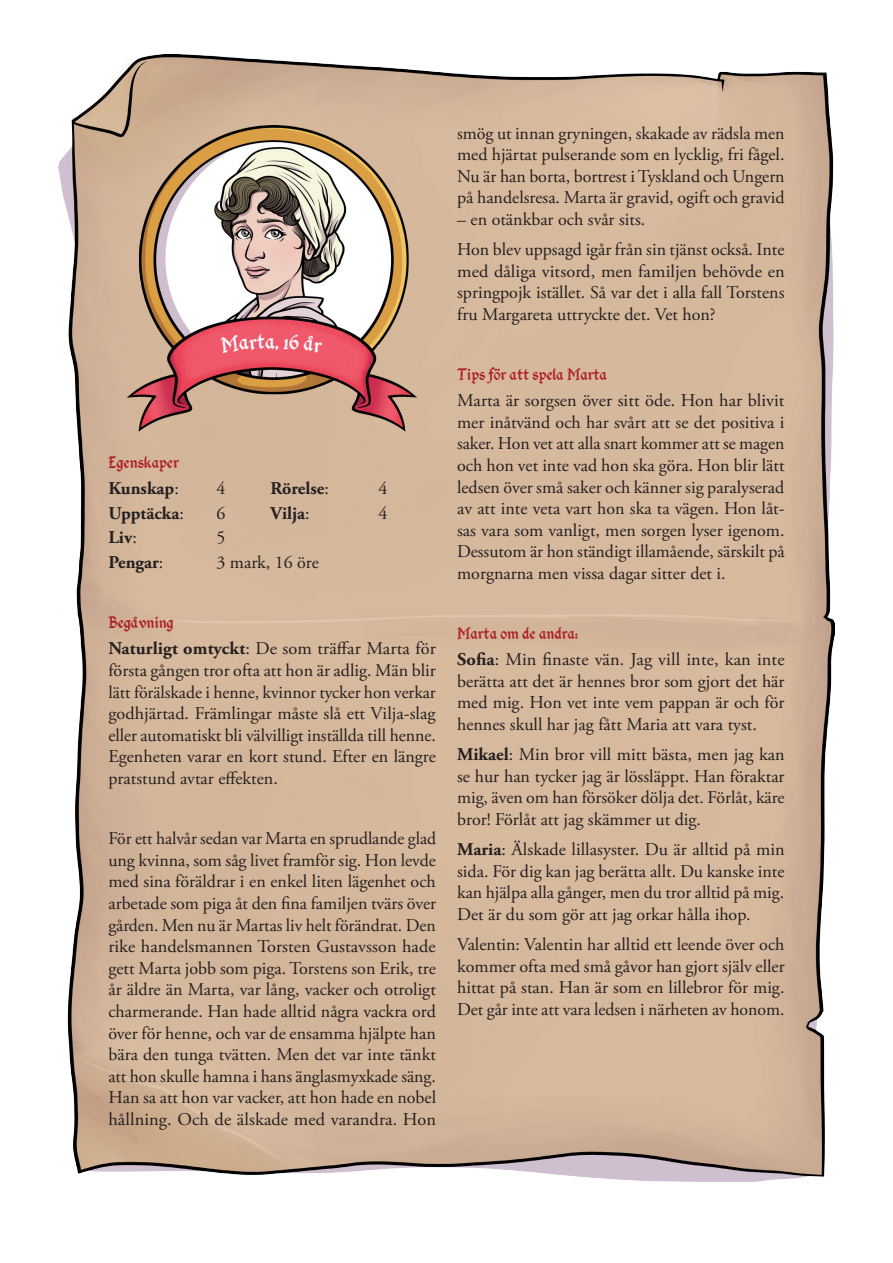
<style>
.page{position:relative;width:893px;height:1263px;background:#fff}
.page>*{position:absolute;margin:0;border:0;box-sizing:border-box;transform-origin:0 0}
.Rollpersonsnamn{font:24px "Kingthings Calligraphica 2";color:#fff}
.Brödtext{font:18px/21.6px "Adobe Garamond Pro";color:#231f20;text-align:justify}
.Styckerubrik_liten{font:18px "Kingthings Calligraphica 2";color:#ac1f22}
.Brödtext_copy{font:700 18px "Adobe Garamond Pro";color:#231f20}
.Brödtext-2{font:700 18px "Adobe Garamond Pro";color:#231f20}
.Brödtext_copy-2{font:18px "Adobe Garamond Pro";color:#231f20}
.s1{font-weight:400}
.s2{font-weight:700}
</style>
<div class="page">
<img style="left:59px;top:54px;width:775px;height:1128px">
<img style="left:128px;top:125px;width:288px;height:306px">
<svg style="left:220px;top:334px;width:45px;height:19px"></svg>
<svg style="left:275px;top:334px;width:48px;height:19px"></svg>
<p class="Rollpersonsnamn" style="left:265px;top:327px;width:11px">a</p>
<p class="Styckerubrik_liten" style="left:108px;top:452px;width:72px">Egenskaper</p>
<p class="Brödtext_copy" style="left:108px;top:478px;width:72px">Kunskap<span class="s1">:</span></p>
<p class="Brödtext_copy-2" style="left:216px;top:478px;width:10px">4</p>
<p class="Brödtext_copy" style="left:270px;top:478px;width:60px">Rörelse<span class="s1">:</span></p>
<p class="Brödtext_copy-2" style="left:378px;top:478px;width:10px">4</p>
<p class="Brödtext_copy" style="left:108px;top:503px;width:77px">Upptäcka<span class="s1">:</span></p>
<p class="Brödtext_copy-2" style="left:216px;top:502px;width:10px">6</p>
<p class="Brödtext_copy" style="left:270px;top:503px;width:41px">Vilja<span class="s1">:</span></p>
<p class="Brödtext_copy-2" style="left:378px;top:502px;width:10px">4</p>
<p class="Brödtext_copy" style="left:108px;top:527px;width:30px">Liv<span class="s1">:</span></p>
<p class="Brödtext_copy-2" style="left:216px;top:527px;width:10px">5</p>
<p class="Brödtext-2" style="left:108px;top:552px;width:56px">Pengar<span class="s1">:</span></p>
<p class="Brödtext" style="left:216px;top:552px;width:104px">3 mark, 16 öre</p>
<p class="Styckerubrik_liten" style="left:108px;top:612px;width:67px">Begåvning</p>
<p class="Brödtext" style="left:108px;top:638px;width:329px"><span class="s2">Naturligt omtyckt</span>: De som träffar Marta för första gången tror ofta att hon är adlig. Män blir lätt förälskade i henne, kvinnor tycker hon verkar godhjärtad. Främlingar måste slå ett Vilja-slag eller automatiskt bli välvilligt inställda till henne.<br>Egenheten varar en kort stund. Efter en längre pratstund avtar effekten.</p>
<p class="Brödtext" style="left:108px;top:828px;width:329px">För ett halvår sedan var Marta en sprudlande glad ung kvinna, som såg livet framför sig. Hon levde med sina föräldrar i en enkel liten lägenhet och arbetade som piga åt den fina familjen tvärs över gården. Men nu är Martas liv helt förändrat. Den rike handelsmannen Torsten Gustavsson hade gett Marta jobb som piga. Torstens son Erik, tre år äldre än Marta, var lång, vacker och otroligt charmerande. Han hade alltid några vackra ord över för henne, och var de ensamma hjälpte han bära den tunga tvätten. Men det var inte tänkt att hon skulle hamna i hans änglasmyxkade säng.<br>Han sa att hon var vacker, att hon hade en nobel hållning. Och de älskade med varandra. Hon</p>
<p class="Brödtext" style="left:457px;top:123px;width:329px">smög ut innan gryningen, skakade av rädsla men med hjärtat pulserande som en lycklig, fri fågel.<br>Nu är han borta, bortrest i Tyskland och Ungern på handelsresa. Marta är gravid, ogift och gravid</p>
<p class="Brödtext" style="left:457px;top:209px;width:190px">– en otänkbar och svår sits.</p>
<p class="Brödtext" style="left:457px;top:239px;width:329px">Hon blev uppsagd igår från sin tjänst också. Inte med dåliga vitsord, men familjen behövde en springpojk istället. Så var det i alla fall Torstens fru Margareta uttryckte det. Vet hon?</p>
<p class="Styckerubrik_liten" style="left:457px;top:364px;width:151px">Tips för att spela Marta</p>
<p class="Brödtext" style="left:457px;top:390px;width:329px">Marta är sorgsen över sitt öde. Hon har blivit mer inåtvänd och har svårt att se det positiva i saker. Hon vet att alla snart kommer att se magen och hon vet inte vad hon ska göra. Hon blir lätt ledsen över små saker och känner sig paralyserad av att inte veta vart hon ska ta vägen. Hon låt&shy;sas vara som vanligt, men sorgen lyser igenom.<br>Dessutom är hon ständigt illamående, särskilt på morgnarna men vissa dagar sitter det i.</p>
<p class="Styckerubrik_liten" style="left:457px;top:623px;width:122px">Marta om de andra:</p>
<p class="Brödtext" style="left:457px;top:649px;width:329px"><span class="s2">Sofia</span>: Min finaste vän. Jag vill inte, kan inte berätta att det är hennes bror som gjort det här med mig. Hon vet inte vem pappan är och för hennes skull har jag fått Maria att vara tyst.</p>
<p class="Brödtext" style="left:457px;top:744px;width:329px"><span class="s2">Mikael</span>: Min bror vill mitt bästa, men jag kan se hur han tycker jag är lössläppt. Han föraktar mig, även om han försöker dölja det. Förlåt, käre bror! Förlåt att jag skämmer ut dig.</p>
<p class="Brödtext" style="left:457px;top:839px;width:329px"><span class="s2">Maria</span>: Älskade lillasyster. Du är alltid på min sida. För dig kan jag berätta allt. Du kanske inte kan hjälpa alla gånger, men du tror alltid på mig.<br>Det är du som gör att jag orkar hålla ihop.</p>
<p class="Brödtext" style="left:457px;top:934px;width:329px">Valentin: Valentin har alltid ett leende över och kommer ofta med små gåvor han gjort själv eller hittat på stan. Han är som en lillebror för mig.<br>Det går inte att vara ledsen i närheten av honom.</p>
</div>
